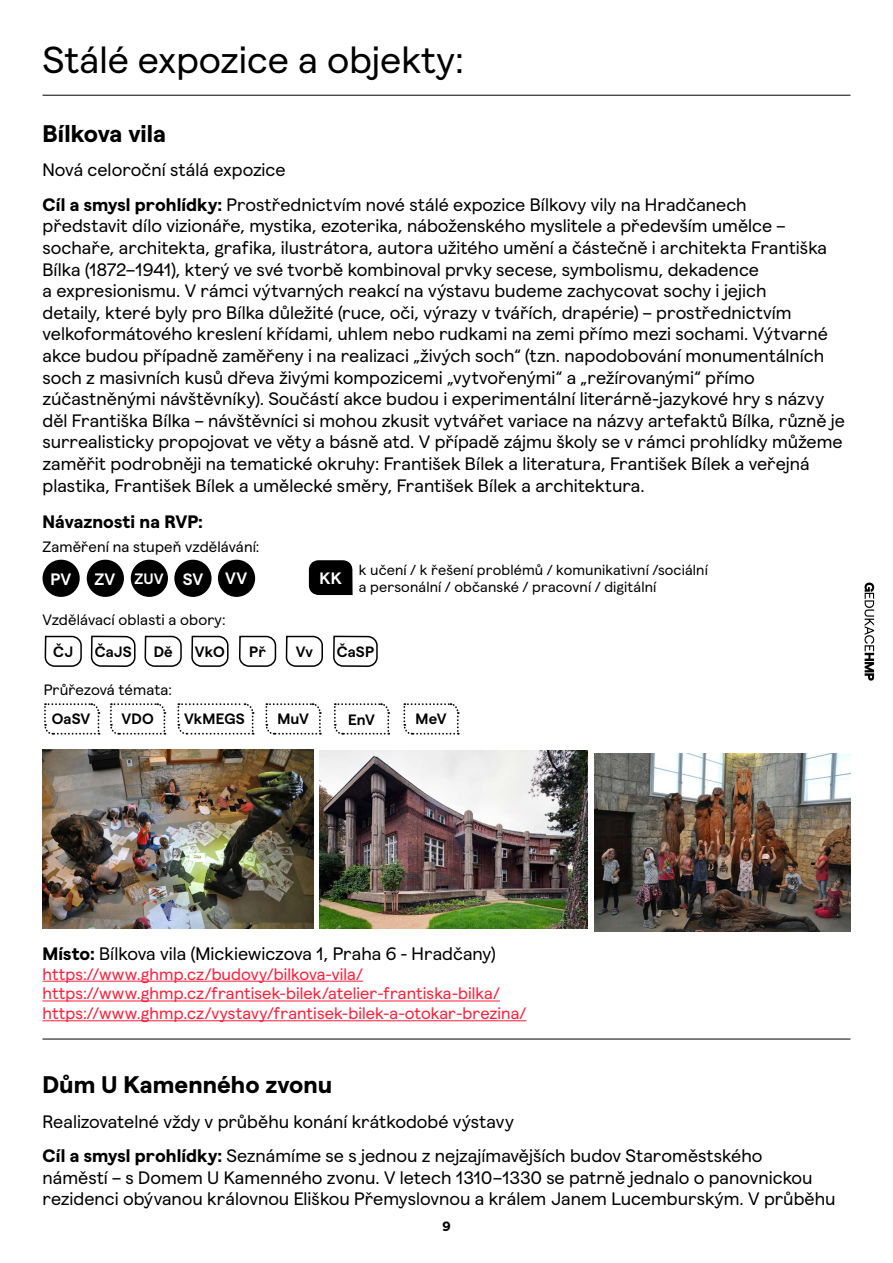
<style>
.page{position:relative;width:893px;height:1263px;background:#fff}
.page>*{position:absolute;margin:0;border:0;box-sizing:border-box;transform-origin:0 0}
.t1{font:37.5px "Magger";color:#000}
.t2{font:700 24px "Magger";color:#000}
.t3{font:18px/21.6px "Magger";color:#000}
.t4{font:700 18px "Magger";color:#000}
.t5{font:16.5px/19.8px "Magger";letter-spacing:.005em;color:#ff1d39}
.t6{font:600 16.5px "Magger";letter-spacing:.005em;color:#fff}
.t7{font:15px "Magger";letter-spacing:.005em;color:#000}
.t8{font:600 15px "Magger";letter-spacing:.005em;color:#000}
.t9{font:14.55px/17.4px "Magger";letter-spacing:.01em;color:#000}
.t10{font:700 13.5px "Magger";color:#000}
.s1{font-weight:700}
.s2{font-size:15px}
</style>
<div class="page">
<svg style="left:864px;top:582px;width:10px;height:99px"></svg>
<hr style="left:43px;top:95px;width:807px;height:1px;background:#000">
<hr style="left:43px;top:1039px;width:807px;height:1px;background:#000">
<hr style="left:43px;top:981px;width:320px;height:1px;background:#ff1d39">
<hr style="left:43px;top:1000px;width:457px;height:1px;background:#ff1d39">
<hr style="left:43px;top:1020px;width:484px;height:1px;background:#ff1d39">
<div style="left:43px;top:560px;width:37px;height:37px;background:#000;border-radius:50%"></div>
<div style="left:87px;top:560px;width:37px;height:37px;background:#000;border-radius:50%"></div>
<div style="left:131px;top:560px;width:37px;height:37px;background:#000;border-radius:50%"></div>
<div style="left:174px;top:560px;width:38px;height:37px;background:#000;border-radius:50%"></div>
<div style="left:218px;top:560px;width:37px;height:37px;background:#000;border-radius:50%"></div>
<svg style="left:44px;top:559px;width:38px;height:108px"></svg>
<svg style="left:90px;top:559px;width:46px;height:108px"></svg>
<svg style="left:144px;top:559px;width:38px;height:108px"></svg>
<svg style="left:191px;top:559px;width:38px;height:108px"></svg>
<svg style="left:238px;top:559px;width:39px;height:108px"></svg>
<svg style="left:285px;top:560px;width:93px;height:107px"></svg>
<img style="left:43px;top:749px;width:270px;height:180px">
<img style="left:320px;top:750px;width:268px;height:179px">
<img style="left:594px;top:753px;width:257px;height:179px">
<svg style="left:44px;top:703px;width:56px;height:32px"></svg>
<svg style="left:110px;top:703px;width:56px;height:32px"></svg>
<svg style="left:177px;top:703px;width:78px;height:32px"></svg>
<svg style="left:265px;top:703px;width:57px;height:32px"></svg>
<svg style="left:334px;top:703px;width:56px;height:32px"></svg>
<svg style="left:403px;top:703px;width:57px;height:32px"></svg>
<h1 class="t1" style="left:43px;top:32px;width:423px">Stálé expozice a objekty:</h1>
<h2 class="t2" style="left:43px;top:114px;width:125px">Bílkova vila</h2>
<p class="t3" style="left:43px;top:151px;width:706px;line-height:34.3px">Nová celoroční stálá expozice<br><span class="s1">Cíl a smysl prohlídky:</span> Prostřednictvím nové stálé expozice Bílkovy vily na Hradčanech</p>
<p class="t3" style="left:43px;top:214px;width:804px">představit dílo vizionáře, mystika, ezoterika, náboženského myslitele a především umělce – sochaře, architekta, grafika, ilustrátora, autora užitého umění a částečně i architekta Františka Bílka (1872–1941), který ve své tvorbě kombinoval prvky secese, symbolismu, dekadence<br>a expresionismu. V rámci výtvarných reakcí na výstavu budeme zachycovat sochy i jejich<br>detaily, které byly pro Bílka důležité (ruce, oči, výrazy v tvářích, drapérie) – prostřednictvím velkoformátového kreslení křídami, uhlem nebo rudkami na zemi přímo mezi sochami. Výtvarné akce budou případně zaměřeny i na realizaci „živých soch“ (tzn. napodobování monumentálních soch z masivních kusů dřeva živými kompozicemi „vytvořenými“ a „režírovanými“ přímo zúčastněnými návštěvníky). Součástí akce budou i experimentální literárně-jazykové hry s názvy děl Františka Bílka – návštěvníci si mohou zkusit vytvářet variace na názvy artefaktů Bílka, různě je surrealisticky propojovat ve věty a básně atd. V případě zájmu školy se v rámci prohlídky můžeme zaměřit podrobněji na tematické okruhy: František Bílek a literatura, František Bílek a veřejná plastika, František Bílek a umělecké směry, František Bílek a architektura.</p>
<p class="t4" style="left:43px;top:507px;width:162px">Návaznosti na RVP:</p>
<p class="t7" style="left:43px;top:535px;width:218px">Zaměření na stupeň vzdělávání:</p>
<p class="t6" style="left:50px;top:566px;width:22px">PV</p>
<p class="t6" style="left:94px;top:567px;width:110px">ZV <span class="s2">ZUV</span> SV</p>
<p class="t6" style="left:225px;top:566px;width:24px">VV</p>
<p class="t9" style="left:359px;top:560px;width:351px">k učení / k řešení problémů / komunikativní /sociální a personální / občanské / pracovní / digitální</p>
<p class="t6" style="left:320px;top:566px;width:24px">KK</p>
<p class="t7" style="left:43px;top:609px;width:185px">Vzdělávací oblasti a obory:</p>
<p class="t8" style="left:53px;top:640px;width:22px">ČJ</p>
<p class="t8" style="left:95px;top:641px;width:39px">ČaJS</p>
<p class="t8" style="left:154px;top:640px;width:20px">Dě</p>
<p class="t8" style="left:195px;top:640px;width:32px">VkO</p>
<p class="t8" style="left:249px;top:640px;width:18px">Př</p>
<p class="t8" style="left:296px;top:640px;width:19px">Vv</p>
<p class="t8" style="left:337px;top:641px;width:39px">ČaSP</p>
<p class="t7" style="left:44px;top:679px;width:130px">Průřezová témata:</p>
<p class="t8" style="left:52px;top:708px;width:40px">OaSV</p>
<p class="t8" style="left:122px;top:708px;width:34px">VDO</p>
<p class="t8" style="left:184px;top:708px;width:62px">VkMEGS</p>
<p class="t8" style="left:277px;top:708px;width:33px">MuV</p>
<p class="t8" style="left:348px;top:708px;width:28px">EnV</p>
<p class="t8" style="left:416px;top:708px;width:32px">MeV</p>
<p class="t3" style="left:43px;top:941px;width:455px"><span class="s1">Místo:</span> Bílkova vila (Mickiewiczova 1, Praha 6 - Hradčany)</p>
<p class="t5" style="left:43px;top:962px;width:485px">https://www.ghmp.cz/budovy/bilkova-vila/ https://www.ghmp.cz/frantisek-bilek/atelier-frantiska-bilka/ https://www.ghmp.cz/vystavy/frantisek-bilek-a-otokar-brezina/</p>
<h2 class="t2" style="left:43px;top:1065px;width:291px">Dům U Kamenného zvonu</h2>
<p class="t3" style="left:43px;top:1102px;width:722px;line-height:34.3px">Realizovatelné vždy v průběhu konání krátkodobé výstavy<br><span class="s1">Cíl a smysl prohlídky:</span> Seznámíme se s jednou z nejzajímavějších budov Staroměstského</p>
<p class="t3" style="left:43px;top:1165px;width:794px">náměstí – s Domem U Kamenného zvonu. V letech 1310–1330 se patrně jednalo o panovnickou rezidenci obývanou královnou Eliškou Přemyslovnou a králem Janem Lucemburským. V průběhu</p>
<p class="t10" style="left:442px;top:1216px;width:10px">9</p>
</div>
